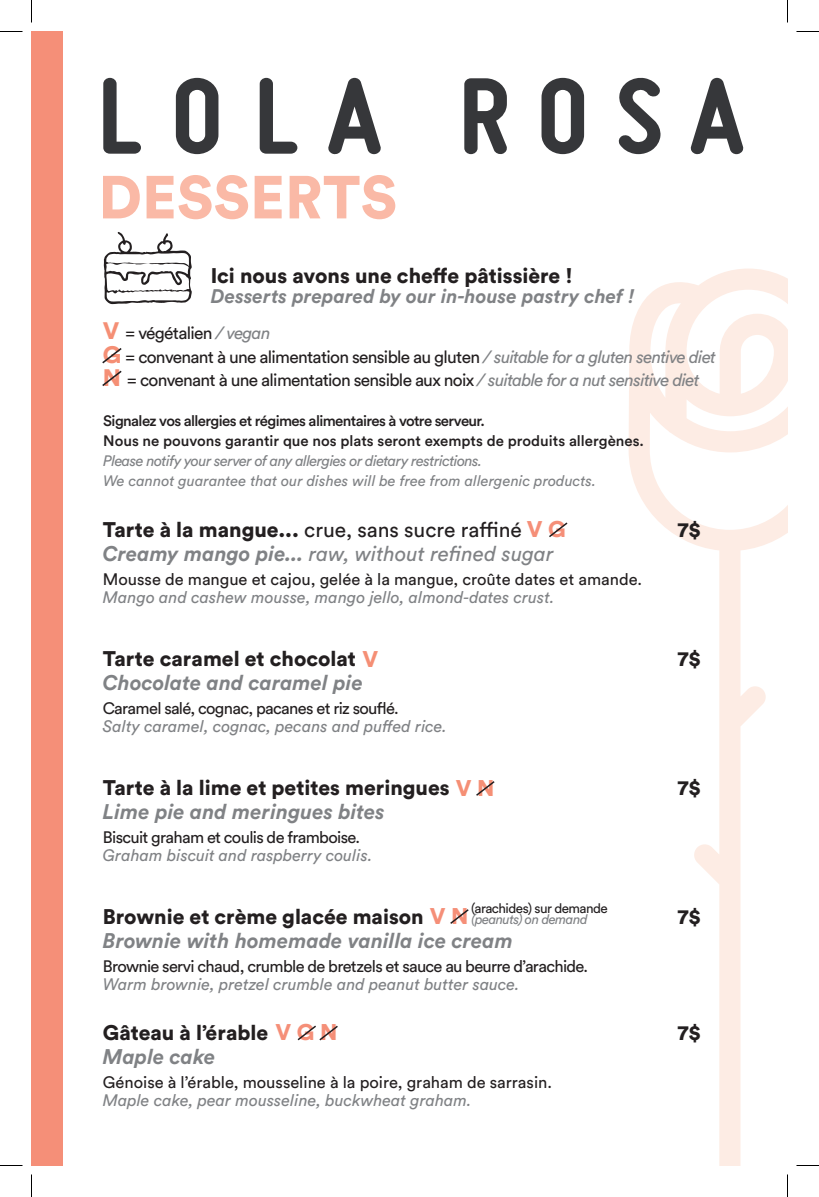
<style>
.page{position:relative;width:819px;height:1197px;background:#fff}
.page>*{position:absolute;margin:0;border:0;box-sizing:border-box;transform-origin:0 0}
.t1{font:900 60px "Circular Std";color:#fab9a6}
.t2{font:900 21px "Circular Std";color:#231f20}
.t3{font:italic 700 21px "Circular Std";color:#808285}
.t4{font:21px "Circular Std";color:#231f20}
.t5{font:italic 21px "Circular Std";color:#808285}
.t6{font:italic 700 19.5px "Circular Std";color:#808285}
.t7{font:17.4px/23.7px "Circular Std";letter-spacing:-.04em;color:#231f20}
.t8{font:italic 16.5px "Circular Std";color:#808285}
.t9{font:16.5px "Circular Std";letter-spacing:-.04em;color:#231f20}
.t10{font:16.5px "Circular Std";color:#231f20}
.t11{font:500 15px/19.8px "Circular Std";letter-spacing:-.005em;color:#231f20}
.t12{font:italic 15px/19.8px "Circular Std";letter-spacing:-.02em;color:#808285}
.t13{font:13.5px "Circular Std";letter-spacing:-.04em;color:#231f20}
.t14{font:italic 13.5px "Circular Std";letter-spacing:-.04em;color:#808285}
.s1{font-weight:900;font-size:23.7px;color:#f58f75}
.s2{font-style:italic;color:#808285}
.s3{font-weight:900}
.s4{font-weight:900;font-size:22.5px;color:#f58f78}
.s5{font-weight:700}
.s6{font-size:22.5px;color:#f58f75}
.s7{font-size:22.5px;color:#f58f78}
</style>
<div class="page">
<div style="left:32px;top:32px;width:31px;height:1134px;background:#f58f78"></div>
<svg style="left:103px;top:78px;width:38px;height:76px"></svg>
<svg style="left:176px;top:78px;width:42px;height:76px"></svg>
<svg style="left:260px;top:78px;width:37px;height:76px"></svg>
<svg style="left:328px;top:78px;width:53px;height:77px"></svg>
<svg style="left:464px;top:78px;width:43px;height:77px"></svg>
<svg style="left:542px;top:78px;width:42px;height:76px"></svg>
<svg style="left:618px;top:77px;width:43px;height:77px"></svg>
<svg style="left:690px;top:78px;width:53px;height:77px"></svg>
<svg style="left:629px;top:269px;width:159px;height:897px"></svg>
<svg style="left:450px;top:909px;width:19px;height:15px"></svg>
<svg style="left:104px;top:232px;width:88px;height:72px"></svg>
<svg style="left:549px;top:522px;width:19px;height:15px"></svg>
<svg style="left:102px;top:348px;width:20px;height:38px"></svg>
<svg style="left:476px;top:781px;width:19px;height:15px"></svg>
<svg style="left:297px;top:1025px;width:41px;height:16px"></svg>
<svg style="left:0;top:31px;width:22px;height:1px"></svg>
<svg style="left:796px;top:31px;width:23px;height:1px"></svg>
<svg style="left:0;top:1165px;width:22px;height:1px"></svg>
<svg style="left:796px;top:1165px;width:23px;height:1px"></svg>
<svg style="left:31px;top:0;width:1px;height:22px"></svg>
<svg style="left:31px;top:1174px;width:1px;height:23px"></svg>
<svg style="left:787px;top:0;width:1px;height:22px"></svg>
<svg style="left:787px;top:1174px;width:1px;height:23px"></svg>
<h1 class="t1" style="left:98px;top:157px;width:300px">DESSERTS</h1>
<p class="t2" style="left:211px;top:262px;width:364px">Ici nous avons une cheffe pâtissière !</p>
<p class="t6" style="left:211px;top:283px;width:425px">Desserts prepared by our in-house pastry chef !</p>
<p class="t7" style="left:103px;top:321px;width:615px"><span class="s1">V</span> = végétalien <span class="s2">/ vegan<br></span><span class="s1">G</span> = convenant à une alimentation sensible au gluten <span class="s2">/ suitable for a gluten sentive diet<br></span><span class="s1">N</span> = convenant à une alimentation sensible aux noix <span class="s2">/ suitable for a nut sensitive diet</span></p>
<p class="t11" style="left:103px;top:411px;width:542px">Signalez vos allergies et régimes alimentaires à votre serveur.<br>Nous ne pouvons garantir que nos plats seront exempts de produits allergènes.</p>
<p class="t12" style="left:103px;top:451px;width:494px">Please notify your server of any allergies or dietary restrictions.<br>We cannot guarantee that our dishes will be free from allergenic products.</p>
<p class="t4" style="left:103px;top:517px;width:465px"><span class="s3">Tarte à la mangue...</span> crue, sans sucre raffiné <span class="s4">V G</span></p>
<p class="t2" style="left:678px;top:516px;width:25px">7$</p>
<p class="t5" style="left:103px;top:541px;width:452px"><span class="s5">Creamy mango pie...</span> raw, without refined sugar</p>
<p class="t10" style="left:103px;top:570px;width:541px">Mousse de mangue et cajou, gelée à la mangue, croûte dates et amande.</p>
<p class="t8" style="left:103px;top:588px;width:453px">Mango and cashew mousse, mango jello, almond-dates crust.</p>
<p class="t2" style="left:103px;top:645px;width:277px">Tarte caramel et chocolat <span class="s6">V</span></p>
<p class="t2" style="left:678px;top:645px;width:25px">7$</p>
<p class="t3" style="left:103px;top:670px;width:262px">Chocolate and caramel pie</p>
<p class="t9" style="left:103px;top:699px;width:297px">Caramel salé, cognac, pacanes et riz souflé.</p>
<p class="t8" style="left:103px;top:717px;width:346px">Salty caramel, cognac, pecans and puffed rice.</p>
<p class="t2" style="left:103px;top:774px;width:393px">Tarte à la lime et petites meringues <span class="s6">V N</span></p>
<p class="t2" style="left:678px;top:774px;width:25px">7$</p>
<p class="t3" style="left:103px;top:799px;width:284px">Lime pie and meringues bites</p>
<p class="t9" style="left:103px;top:828px;width:259px">Biscuit graham et coulis de framboise.</p>
<p class="t8" style="left:103px;top:846px;width:271px">Graham biscuit and raspberry coulis.</p>
<p class="t13" style="left:471px;top:900px;width:138px">(arachides) sur demande</p>
<p class="t14" style="left:472px;top:911px;width:118px">(peanuts) on demand</p>
<p class="t2" style="left:103px;top:903px;width:367px">Brownie et crème glacée maison <span class="s7">V N</span></p>
<p class="t2" style="left:678px;top:903px;width:25px">7$</p>
<p class="t3" style="left:103px;top:928px;width:412px">Brownie with homemade vanilla ice cream</p>
<p class="t9" style="left:103px;top:957px;width:487px">Brownie servi chaud, crumble de bretzels et sauce au beurre d’arachide.</p>
<p class="t8" style="left:103px;top:975px;width:418px">Warm brownie, pretzel crumble and peanut butter sauce.</p>
<p class="t2" style="left:103px;top:1019px;width:236px">Gâteau à l’érable <span class="s7">V G N</span></p>
<p class="t2" style="left:678px;top:1019px;width:25px">7$</p>
<p class="t3" style="left:103px;top:1043px;width:114px">Maple cake</p>
<p class="t10" style="left:103px;top:1072px;width:451px">Génoise à l’érable, mousseline à la poire, graham de sarrasin.</p>
<p class="t8" style="left:103px;top:1090px;width:370px">Maple cake, pear mousseline, buckwheat graham.</p>
</div>
